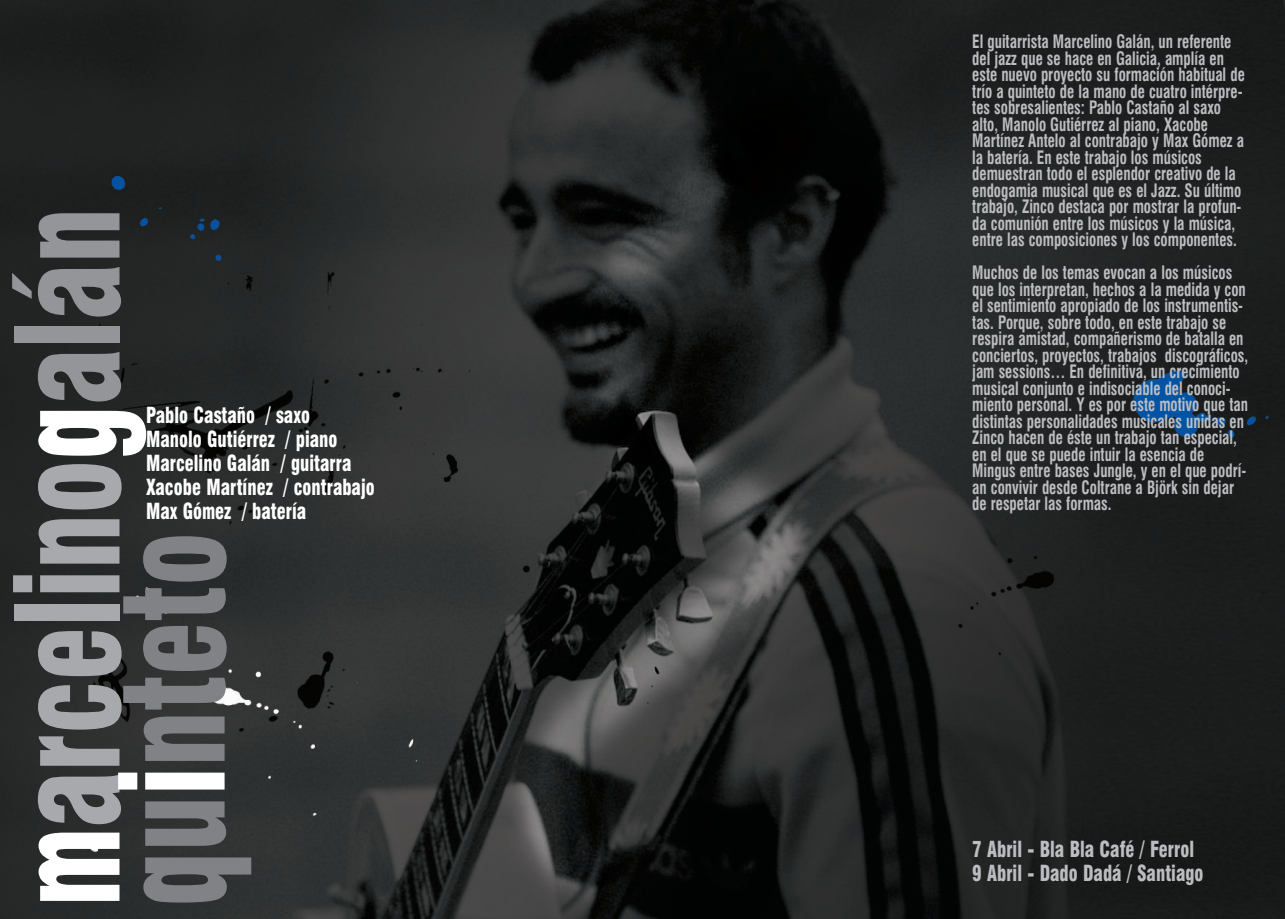
<style>
.page{position:relative;width:1285px;height:919px;background:#fff}
.page>*{position:absolute;margin:0;border:0;box-sizing:border-box;transform-origin:0 0}
.t1{font:900 condensed 140.4px/105px "Swiss 721 BT";color:#a8a9ad;scale:.77 1}
.t2{font:900 condensed 21.6px/24px "Swiss 721 BT";color:#fff;scale:.83 1}
.t3{font:900 condensed 21.6px/24px "Swiss 721 BT";color:#bcbdc0;scale:.83 1}
.t4{font:700 condensed 18px/16.5px "Swiss 721 BT";color:#bcbdc0;scale:.83 1}
.s1{color:#fff}
.s2{color:#939598}
.s3{color:#808285}
</style>
<div class="page">
<img style="left:0;top:0;width:1284px;height:918px">
<h1 class="t1" style="left:18px;top:906px;width:909px;rotate:-90deg"><span class="s1">m</span>arcelino<span class="s1">g</span><span class="s2">alán </span><span class="s3">qu</span><span class="s1">i</span><span class="s3">nteto</span></h1>
<p class="t2" style="left:146px;top:403px;width:277px">Pablo Castaño / saxo<br>Manolo Gutiérrez / piano<br>Marcelino Galán / guitarra<br>Xacobe Martínez / contrabajo<br>Max Gómez / batería</p>
<p class="t4" style="left:972px;top:34px;width:330px">El guitarrista Marcelino Galán, un referente del jazz que se hace en Galicia, amplía en este nuevo proyecto su formación habitual de trío a quinteto de la mano de cuatro intérpre&shy;tes sobresalientes: Pablo Castaño al saxo alto, Manolo Gutiérrez al piano, Xacobe Martínez Antelo al contrabajo y Max Gómez a la batería. En este trabajo los músicos demuestran todo el esplendor creativo de la endogamia musical que es el Jazz. Su último trabajo, Zinco destaca por mostrar la profun&shy;da comunión entre los músicos y la música, entre las composiciones y los componentes.</p>
<p class="t4" style="left:972px;top:265px;width:334px">Muchos de los temas evocan a los músicos que los interpretan, hechos a la medida y con el sentimiento apropiado de los instrumentis&shy;tas. Porque, sobre todo, en este trabajo se respira amistad, compañerismo de batalla en conciertos, proyectos, trabajos discográficos, jam sessions… En definitiva, un crecimiento musical conjunto e indisociable del conoci&shy;miento personal. Y es por este motivo que tan distintas personalidades musicales unidas en Zinco hacen de éste un trabajo tan especial, en el que se puede intuir la esencia de Mingus entre bases Jungle, y en el que podrí&shy;an convivir desde Coltrane a Björk sin dejar de respetar las formas.</p>
<p class="t3" style="left:972px;top:837px;width:280px">7 Abril - Bla Bla Café / Ferrol<br>9 Abril - Dado Dadá / Santiago</p>
</div>
